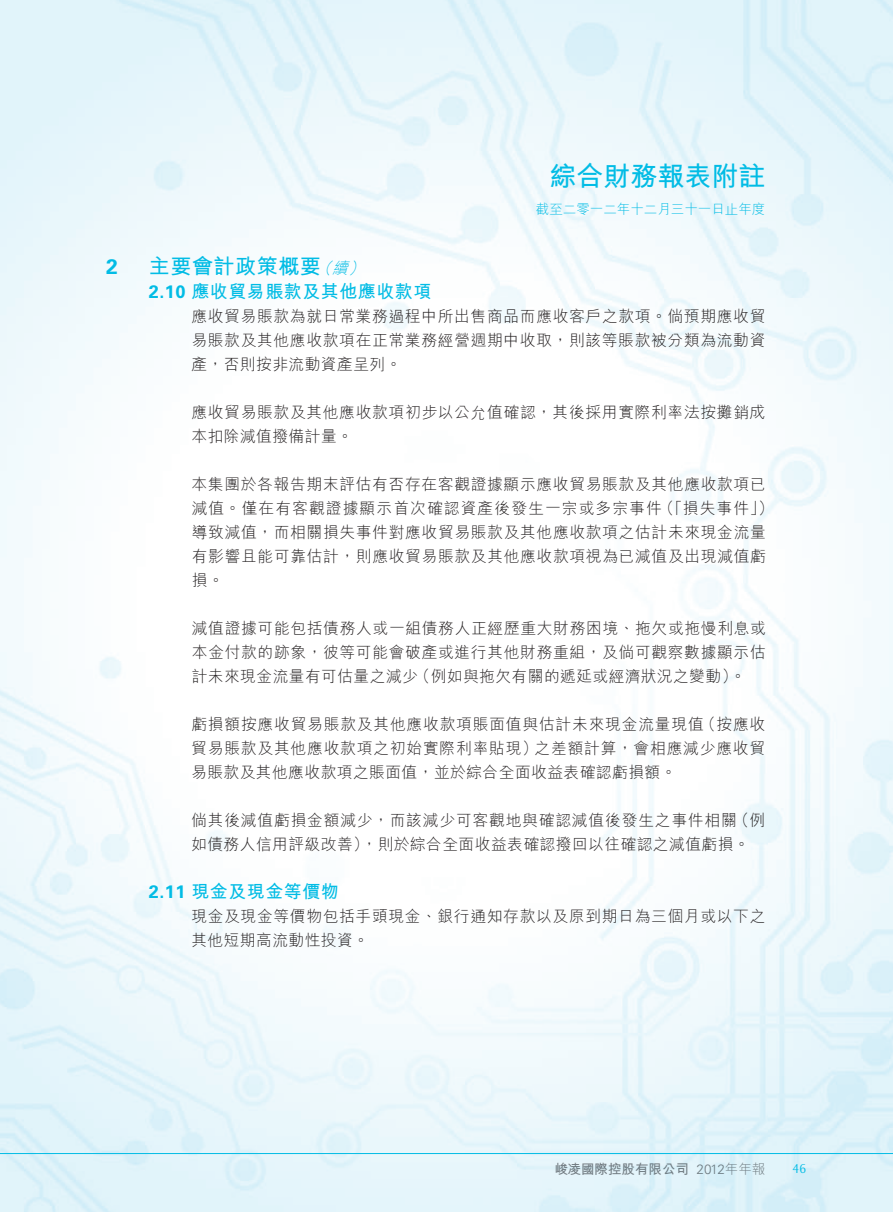
<style>
.page{position:relative;width:893px;height:1212px;background:#fff}
.page>*{position:absolute;margin:0;border:0;box-sizing:border-box;transform-origin:0 0}
.t1{font:700 27px "M Hei HK";color:#02bce5}
.t2{font:700 21px "M Hei HK";letter-spacing:.03em;color:#02bce5}
.t3{font:700 21px "Univers LT Std";color:#02bce5}
.t4{font:700 18px "M Hei HK";letter-spacing:.03em;color:#02bce5}
.t5{font:300 15.75px/24px "M Hei HK";letter-spacing:.045em;color:#231f20}
.t6{font:italic 300 15.75px "M Hei HK";color:#02bce5}
.t7{font:300 13.5px "M Hei HK";color:#02bce5}
.t8{font:700 13.5px "M Hei HK";color:#808285}
.t9{font:300 13.5px "Univers LT Std";color:#808285}
.t10{font:300 13.5px "Ocean Sans Std";color:#02bce5}
.s1{font-family:"Univers LT Std"}
.s2{font-family:"M Hei HK"}
</style>
<div class="page">
<img style="left:0;top:0;width:1px;height:1212px">
<hr style="left:0;top:1153px;width:893px;height:1px;background:#02bce5">
<h2 class="t3" style="left:106px;top:254px;width:13px">2</h2>
<h1 class="t1" style="left:549px;top:156px;width:217px">綜合財務報表附註</h1>
<h2 class="t2" style="left:149px;top:251px;width:174px">主要會計政策概要</h2>
<p class="t6" style="left:332px;top:257px;width:23px">續</p>
<p class="t6" style="left:316px;top:257px;width:23px">（</p>
<p class="t6" style="left:348px;top:257px;width:23px">(</p>
<p class="t7" style="left:536px;top:200px;width:231px">截至二零一二年十二月三十一日止年度</p>
<p class="t4" style="left:149px;top:278px;width:284px"><span class="s1">2.10</span> 應收貿易賬款及其他應收款項</p>
<p class="t5" style="left:191px;top:303px;width:576px;text-align:justify">應收貿易賬款為就日常業務過程中所出售商品而應收客戶之款項。倘預期應收貿易賬款及其他應收款項在正常業務經營週期中收取，則該等賬款被分類為流動資產，否則按非流動資產呈列。</p>
<p class="t5" style="left:191px;top:400px;width:576px">應收貿易賬款及其他應收款項初步以公允值確認，其後採用實際利率法按攤銷成本扣除減值撥備計量。</p>
<p class="t5" style="left:658px;top:472px;width:117px;text-indent:-467px">本集團於各報告期末評估有否存在客觀證據顯示應收貿易賬款及其他應收款項已（「損失事件 (「</p>
<p class="t5" style="left:192px;top:496px;width:576px">減值。僅在有客觀證據顯示首次確認資產後發生一宗或多宗事件<br>導致減值，而相關損失事件對應收貿易賬款及其他應收款項之估計未來現金流量有影響且能可靠估計，則應收貿易賬款及其他應收款項視為已減值及出現減值虧損。</p>
<p class="t5" style="left:192px;top:616px;width:576px">減值證據可能包括債務人或一組債務人正經歷重大財務困境、拖欠或拖慢利息或</p>
<p class="t5" style="left:192px;top:640px;width:575px">本金付款的跡象，彼等可能會破產或進行其他財務重組，及倘可觀察數據顯示估</p>
<p class="t5" style="left:414px;top:664px;width:333px">（例如與拖欠有關的遞延或經濟狀況之變動。(</p>
<p class="t5" style="left:192px;top:664px;width:228px">計未來現金流量有可估量之減少</p>
<p class="t5" style="left:700px;top:711px;width:67px">（按應收</p>
<p class="t5" style="left:535px;top:711px;width:232px;text-indent:-343px">虧損額按應收貿易賬款及其他應收款項賬面值與估計未來現金流量現值<br>之差額計算，會相應減少應收貿</p>
<p class="t5" style="left:191px;top:736px;width:487px">貿易賬款及其他應收款項之初始實際利率貼現）<br>易賬款及其他應收款項之賬面值，並於綜合全面收益表確認虧損額。</p>
<p class="t5" style="left:733px;top:808px;width:33px">（例</p>
<p class="t5" style="left:191px;top:808px;width:560px">倘其後減值虧損金額減少，而該減少可客觀地與確認減值後發生之事件相關如債務人信用評級改善，）則於綜合全面收益表確認撥回以往確認之減值虧損。</p>
<p class="t4" style="left:149px;top:878px;width:192px"><span class="s1">2.11</span> 現金及現金等價物</p>
<p class="t5" style="left:191px;top:903px;width:576px">現金及現金等價物包括手頭現金、銀行通知存款以及原到期日為三個月或以下之其他短期高流動性投資。</p>
<p class="t8" style="left:554px;top:1159px;width:136px">峻凌國際控股有限公司</p>
<p class="t9" style="left:697px;top:1161px;width:70px">2012<span class="s2">年年報</span></p>
<p class="t10" style="left:793px;top:1161px;width:14px">46</p>
</div>
